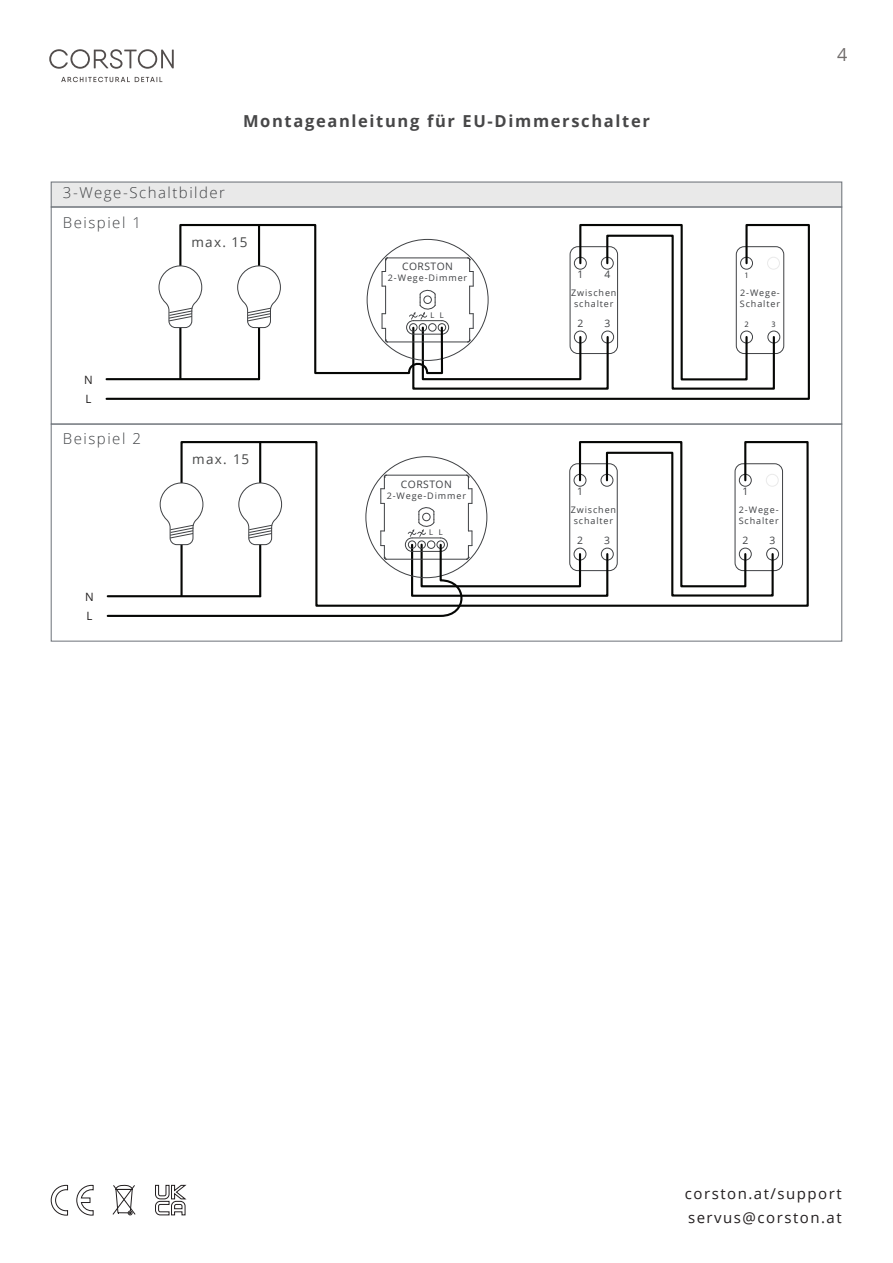
<style>
.page{position:relative;width:893px;height:1263px;background:#fff}
.page>*{position:absolute;margin:0;border:0;box-sizing:border-box;transform-origin:0 0}
.t1{font:18px "Open Sans";color:#524d4c}
.t2{font:700 16.5px "Open Sans";letter-spacing:.1em;color:#474748}
.t3{font:300 15px "Open Sans";letter-spacing:.1em;color:#3f4144}
.t4{font:15px/24px "Open Sans";letter-spacing:.1em;color:#231f20}
.t5{font:13.5px "Open Sans";letter-spacing:.1em;color:#464747}
.t6{font:11.4px "Open Sans";color:#211e1e}
.t7{font:10.35px "Open Sans";letter-spacing:.045em;color:#3f4144}
.t8{font:9px/10.8px "Open Sans";letter-spacing:.1em;color:#3f4144}
.t9{font:8.4px "Myriad Pro";color:#3f4144}
</style>
<div class="page">
<svg style="left:105px;top:224px;width:705px;height:176px"></svg>
<svg style="left:158px;top:224px;width:618px;height:167px"></svg>
<svg style="left:775px;top:441px;width:34px;height:166px"></svg>
<svg style="left:106px;top:441px;width:669px;height:176px"></svg>
<div style="left:51px;top:181px;width:791px;height:27px;background:#e9e9e9;border:1px solid #767b81"></div>
<div style="left:51px;top:423px;width:791px;height:219px;border:1px solid #767b81"></div>
<svg style="left:51px;top:1185px;width:17px;height:30px"></svg>
<svg style="left:76px;top:1185px;width:18px;height:30px"></svg>
<svg style="left:155px;top:1185px;width:31px;height:30px"></svg>
<svg style="left:112px;top:1185px;width:24px;height:30px"></svg>
<svg style="left:49px;top:49px;width:125px;height:33px"></svg>
<h2 class="t2" style="left:243px;top:110px;width:408px">Montageanleitung für EU-Dimmerschalter</h2>
<h3 class="t3" style="left:63px;top:183px;width:164px">3-Wege-Schaltbilder</h3>
<h3 class="t3" style="left:63px;top:213px;width:79px">Beispiel 1</h3>
<p class="t6" style="left:84px;top:372px;width:10px">N</p>
<p class="t6" style="left:85px;top:391px;width:7px">L</p>
<h3 class="t3" style="left:63px;top:429px;width:79px">Beispiel 2</h3>
<p class="t6" style="left:85px;top:589px;width:10px">N</p>
<p class="t6" style="left:87px;top:608px;width:7px">L</p>
<h3 class="t5" style="left:191px;top:233px;width:58px">max. 15</h3>
<h3 class="t5" style="left:192px;top:450px;width:59px">max. 15</h3>
<p class="t7" style="left:402px;top:260px;width:52px">CORSTON</p>
<p class="t8" style="left:388px;top:272px;width:81px">2-Wege-Dimmer</p>
<p class="t9" style="left:430px;top:310px;width:15px">L L</p>
<p class="t7" style="left:401px;top:477px;width:52px">CORSTON</p>
<p class="t8" style="left:387px;top:490px;width:81px">2-Wege-Dimmer</p>
<p class="t9" style="left:429px;top:527px;width:15px">L L</p>
<p class="t7" style="left:577px;top:267px;width:7px">1</p>
<p class="t7" style="left:604px;top:267px;width:7px">4</p>
<p class="t8" style="left:571px;top:287px;width:47px;text-align:center">Zwischen schalter</p>
<p class="t7" style="left:577px;top:316px;width:7px">2</p>
<p class="t7" style="left:604px;top:316px;width:7px">3</p>
<p class="t7" style="left:577px;top:484px;width:7px">1</p>
<p class="t8" style="left:571px;top:504px;width:47px;text-align:center">Zwischen schalter</p>
<p class="t7" style="left:577px;top:534px;width:7px">2</p>
<p class="t7" style="left:604px;top:534px;width:7px">3</p>
<h1 class="t1" style="left:837px;top:42px;width:12px">4</h1>
<p class="t9" style="left:744px;top:270px;width:6px">1</p>
<p class="t8" style="left:740px;top:287px;width:42px">2-Wege-<br>Schalter</p>
<p class="t9" style="left:744px;top:319px;width:6px">2</p>
<p class="t9" style="left:771px;top:319px;width:6px">3</p>
<p class="t7" style="left:742px;top:484px;width:7px">1</p>
<p class="t8" style="left:739px;top:504px;width:42px">2-Wege-<br>Schalter</p>
<p class="t7" style="left:742px;top:534px;width:7px">2</p>
<p class="t7" style="left:769px;top:534px;width:7px">3</p>
<h3 class="t4" style="left:685px;top:1181px;width:158px">corston.at/support servus@corston.at</h3>
</div>
